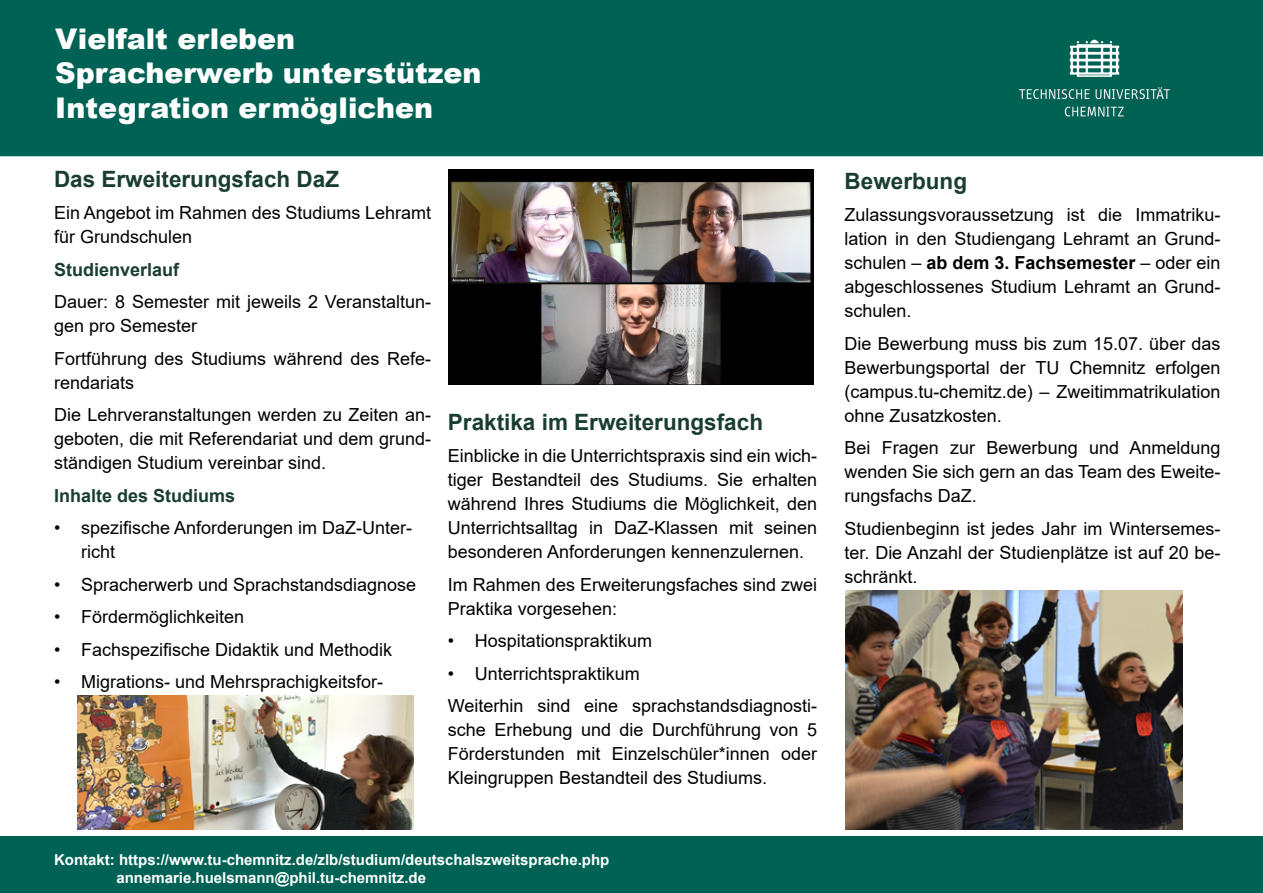
<style>
.page{position:relative;width:1263px;height:893px;background:#fff}
.page>*{position:absolute;margin:0;border:0;box-sizing:border-box;transform-origin:0 0}
.t1{font:900 28.5px/34.2px "Arial";color:#fff}
.t2{font:700 22.5px "Arial";color:#193e31}
.t3{font:18px/24px "Arial";color:#000;text-align:justify}
.t4{font:700 18px "Arial";color:#193e31}
.t5{font:700 15px/18px "Arial";color:#fff}
.s1{font-weight:700}
</style>
<div class="page">
<div style="left:0;top:0;width:1263px;height:156px;background:#006254"></div>
<img style="left:449px;top:169px;width:364px;height:216px">
<img style="left:78px;top:695px;width:336px;height:134px">
<img style="left:846px;top:590px;width:336px;height:239px">
<img style="left:986px;top:6px;width:216px;height:144px">
<div style="left:0;top:836px;width:1263px;height:57px;background:#006254"></div>
<h1 class="t1" style="left:55px;top:21px;width:428px">Vielfalt erleben<br>Spracherwerb unterstützen<br>Integration ermöglichen</h1>
<p class="t2" style="left:54px;top:163px;width:287px">Das Erweiterungsfach DaZ</p>
<p class="t3" style="left:54px;top:201px;width:379px">Ein Angebot im Rahmen des Studiums Lehramt für Grundschulen</p>
<p class="t4" style="left:54px;top:256px;width:127px">Studienverlauf</p>
<p class="t3" style="left:54px;top:290px;width:379px">Dauer: 8 Semester mit jeweils 2 Veranstaltun&shy;gen pro Semester</p>
<p class="t3" style="left:54px;top:346px;width:379px">Fortführung des Studiums während des Refe&shy;rendariats</p>
<p class="t3" style="left:54px;top:403px;width:379px">Die Lehrveranstaltungen werden zu Zeiten an&shy;geboten, die mit Referendariat und dem grund&shy;ständigen Studium vereinbar sind.</p>
<p class="t4" style="left:54px;top:482px;width:183px">Inhalte des Studiums</p>
<p class="t3" style="left:81px;top:516px;width:333px;text-indent:-27px">• spezifische Anforderungen im DaZ-Unter&shy;richt</p>
<p class="t3" style="left:54px;top:572px;width:364px">• Spracherwerb und Sprachstandsdiagnose</p>
<p class="t3" style="left:54px;top:605px;width:192px">• Fördermöglichkeiten</p>
<p class="t3" style="left:54px;top:637px;width:340px">• Fachspezifische Didaktik und Methodik</p>
<p class="t3" style="left:54px;top:670px;width:331px">• Migrations- und Mehrsprachigkeitsfor-</p>
<p class="t2" style="left:448px;top:406px;width:317px">Praktika im Erweiterungsfach</p>
<p class="t3" style="left:448px;top:444px;width:371px">Einblicke in die Unterrichtspraxis sind ein wich&shy;tiger Bestandteil des Studiums. Sie erhalten während Ihres Studiums die Möglichkeit, den Unterrichtsalltag in DaZ-Klassen mit seinen besonderen Anforderungen kennenzulernen.</p>
<p class="t3" style="left:448px;top:572px;width:371px">Im Rahmen des Erweiterungsfaches sind zwei<br>Praktika vorgesehen:</p>
<p class="t3" style="left:448px;top:629px;width:206px">• Hospitationspraktikum</p>
<p class="t3" style="left:448px;top:657px;width:371px;line-height:32.5px">• Unterrichtspraktikum<br>Weiterhin sind eine sprachstandsdiagnosti-</p>
<p class="t3" style="left:448px;top:718px;width:371px">sche Erhebung und die Durchführung von 5<br>Förderstunden mit Einzelschüler*innen oder Kleingruppen Bestandteil des Studiums.</p>
<p class="t5" style="left:116px;top:851px;width:495px;text-indent:-62px">Kontakt: https://www.tu-chemnitz.de/zlb/studium/deutschalszweitsprache.php annemarie.huelsmann@phil.tu-chemnitz.de</p>
<p class="t2" style="left:845px;top:165px;width:124px">Bewerbung</p>
<p class="t3" style="left:845px;top:203px;width:377px">Zulassungsvoraussetzung ist die Immatriku&shy;lation in den Studiengang Lehramt an Grund&shy;schulen – <span class="s1">ab dem 3. Fachsemester</span> – oder ein abgeschlossenes Studium Lehramt an Grund&shy;schulen.</p>
<p class="t3" style="left:845px;top:331px;width:377px">Die Bewerbung muss bis zum 15.07. über das Bewerbungsportal der TU Chemnitz erfolgen (campus.tu-chemitz.de) – Zweitimmatrikulation ohne Zusatzkosten.</p>
<p class="t3" style="left:845px;top:436px;width:377px">Bei Fragen zur Bewerbung und Anmeldung wenden Sie sich gern an das Team des Eweite&shy;rungsfachs DaZ.</p>
<p class="t3" style="left:845px;top:516px;width:377px">Studienbeginn ist jedes Jahr im Wintersemes&shy;ter. Die Anzahl der Studienplätze ist auf 20 be&shy;schränkt.</p>
</div>
